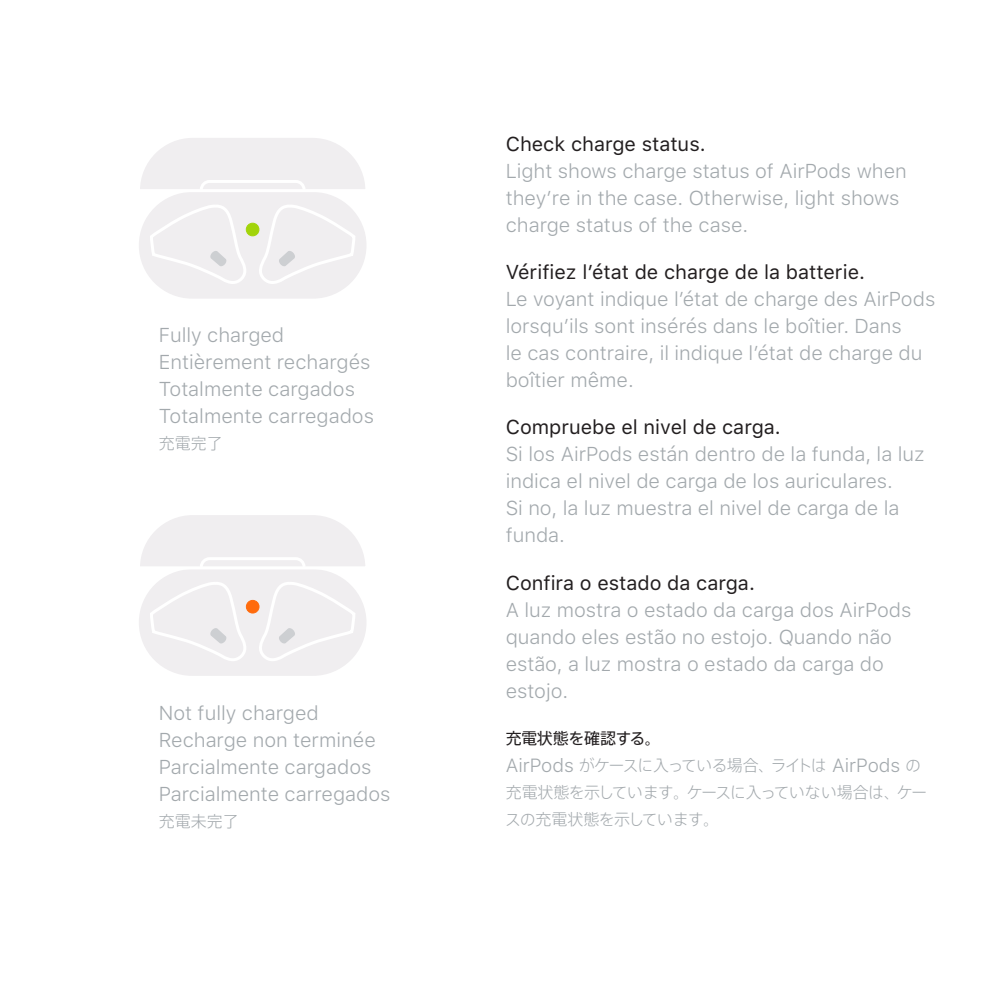
<style>
.page{position:relative;width:998px;height:1006px;background:#fff}
.page>*{position:absolute;margin:0;border:0;box-sizing:border-box;transform-origin:0 0}
.Body{font:300 20px/27.2px "SFUI Text";color:#a3a9ad}
.BodyNoSpaceAfter{font:300 20px "SFUI Text";color:#a3a9ad}
.t1{font:20px "SFUI Text";color:#231f20}
.Body_J{font:100 20px/27.2px "Apple TP";color:#a3a9ad}
.Header_-_J{font:20px "Apple TP Text";color:#231f20}
.BodyNoSpaceAfter_-_J{font:100 20px "Apple TP";color:#a3a9ad}
.s1{font-family:"SFUI Text";font-weight:300;font-size:19.2px}
</style>
<div class="page">
<div style="left:137px;top:190px;width:231px;height:110px;background:#f0eef0;border-radius:55px"></div>
<div style="left:137px;top:189px;width:232px;height:111px;border:3px solid #fff;border-radius:55px"></div>
<svg style="left:148px;top:203px;width:209px;height:83px"></svg>
<svg style="left:140px;top:138px;width:225px;height:56px"></svg>
<div style="left:246px;top:223px;width:13px;height:13px;background:#a2d40a;border-radius:50%"></div>
<div style="left:246px;top:223px;width:13px;height:13px;border:1px solid #a2d40a;border-radius:50%"></div>
<div style="left:137px;top:568px;width:231px;height:109px;background:#f0eef0;border-radius:55px"></div>
<div style="left:137px;top:566px;width:232px;height:111px;border:3px solid #fff;border-radius:55px"></div>
<svg style="left:148px;top:580px;width:209px;height:83px"></svg>
<svg style="left:140px;top:515px;width:225px;height:56px"></svg>
<div style="left:246px;top:600px;width:13px;height:13px;background:#ff6b0d;border-radius:50%"></div>
<div style="left:246px;top:600px;width:13px;height:13px;border:1px solid #ff6b0d;border-radius:50%"></div>
<p class="BodyNoSpaceAfter" style="left:159px;top:321px;width:127px">Fully charged</p>
<p class="BodyNoSpaceAfter" style="left:159px;top:348px;width:213px">Entièrement rechargés</p>
<p class="BodyNoSpaceAfter" style="left:159px;top:375px;width:198px">Totalmente cargados</p>
<p class="BodyNoSpaceAfter" style="left:159px;top:402px;width:217px">Totalmente carregados</p>
<p class="BodyNoSpaceAfter_-_J" style="left:159px;top:431px;width:65px">充電完了</p>
<p class="BodyNoSpaceAfter" style="left:159px;top:699px;width:161px">Not fully charged</p>
<p class="BodyNoSpaceAfter" style="left:159px;top:726px;width:218px">Recharge non terminée</p>
<p class="BodyNoSpaceAfter" style="left:159px;top:753px;width:214px">Parcialmente cargados</p>
<p class="BodyNoSpaceAfter" style="left:159px;top:780px;width:233px">Parcialmente carregados</p>
<p class="BodyNoSpaceAfter_-_J" style="left:159px;top:809px;width:81px">充電未完了</p>
<p class="t1" style="left:506px;top:129px;width:202px">Check charge status.</p>
<p class="Body" style="left:506px;top:157px;width:403px">Light shows charge status of AirPods when they’re in the case. Otherwise, light shows charge status of the case.</p>
<p class="t1" style="left:506px;top:258px;width:361px">Vérifiez l’état de charge de la batterie.</p>
<p class="Body" style="left:506px;top:286px;width:431px">Le voyant indique l’état de charge des AirPods lorsqu’ils sont insérés dans le boîtier. Dans<br>le cas contraire, il indique l’état de charge du boîtier même.</p>
<p class="t1" style="left:506px;top:413px;width:277px">Compruebe el nivel de carga.</p>
<p class="Body" style="left:506px;top:441px;width:421px">Si los AirPods están dentro de la funda, la luz indica el nivel de carga de los auriculares.<br>Si no, la luz muestra el nivel de carga de la funda.</p>
<p class="t1" style="left:506px;top:568px;width:251px">Confira o estado da carga.</p>
<p class="Body" style="left:506px;top:596px;width:407px">A luz mostra o estado da carga dos AirPods quando eles estão no estojo. Quando não estão, a luz mostra o estado da carga do estojo.</p>
<p class="Header_-_J" style="left:506px;top:725px;width:150px">充電状態を確認する。</p>
<p class="Body_J" style="left:506px;top:751px;width:423px"><span class="s1">AirPods</span> がケースに入っている場合、ライトは <span class="s1">AirPods</span> の充電状態を示しています。ケースに入っていない場合は、ケースの充電状態を示しています。</p>
</div>
